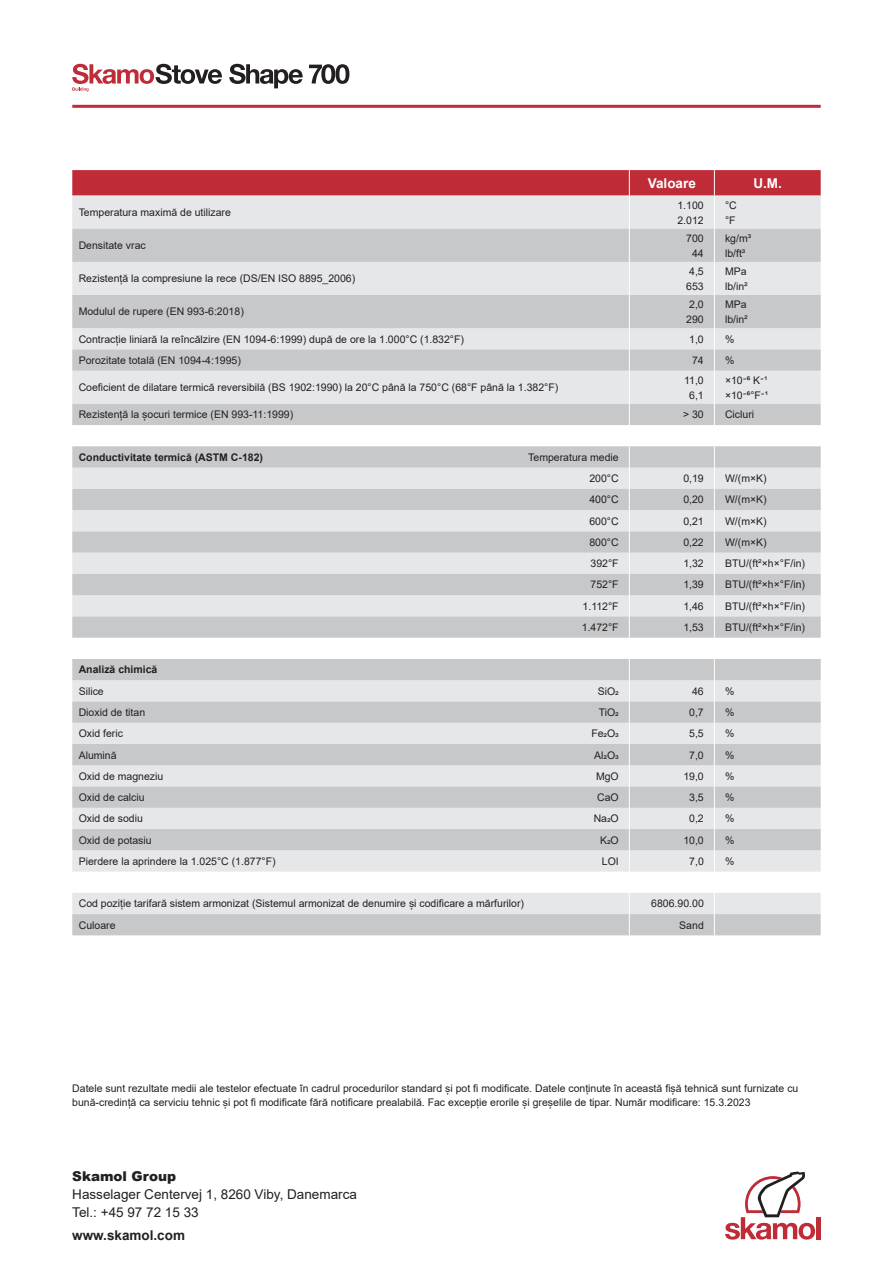
<style>
.page{position:relative;width:893px;height:1263px;background:#fff}
.page>*{position:absolute;margin:0;border:0;box-sizing:border-box;transform-origin:0 0}
.t1{font:13.5px/18px "Arial";color:#231f20}
.t2{font:700 13.5px "Arial";color:#231f20}
.t3{font:700 13.5px "Arial";color:#fff}
.t4{font:900 13.5px "Arial";color:#231f20}
.t5{font:10.5px/15px "Arial";color:#231f20}
.t6{font:700 10.5px "Arial";color:#231f20}
</style>
<div class="page">
<svg style="left:229px;top:64px;width:74px;height:24px"></svg>
<svg style="left:309px;top:64px;width:40px;height:20px"></svg>
<svg style="left:72px;top:64px;width:150px;height:27px"></svg>
<svg style="left:72px;top:170px;width:749px;height:26px;background:#c0313c"></svg>
<hr style="left:72px;top:105px;width:749px;height:3px;background:#bf2b37">
<div style="left:816px;top:1217px;width:5px;height:22px;background:#bf2b37"></div>
<svg style="left:725px;top:1171px;width:90px;height:68px"></svg>
<div style="left:72px;top:196px;width:749px;height:33px;background:#e6e7e9"></div>
<svg style="left:72px;top:229px;width:749px;height:706px;background:#d9dadc"></svg>
<hr style="left:629px;top:196px;width:1px;height:33px;background:#fff">
<hr style="left:714px;top:196px;width:1px;height:33px;background:#fff">
<hr style="left:629px;top:229px;width:1px;height:33px;background:#fff">
<hr style="left:714px;top:229px;width:1px;height:33px;background:#fff">
<hr style="left:629px;top:262px;width:1px;height:33px;background:#fff">
<hr style="left:714px;top:262px;width:1px;height:33px;background:#fff">
<hr style="left:629px;top:295px;width:1px;height:33px;background:#fff">
<hr style="left:714px;top:295px;width:1px;height:33px;background:#fff">
<svg style="left:629px;top:328px;width:1px;height:43px"></svg>
<svg style="left:714px;top:328px;width:1px;height:43px"></svg>
<hr style="left:629px;top:371px;width:1px;height:33px;background:#fff">
<hr style="left:714px;top:371px;width:1px;height:33px;background:#fff">
<svg style="left:629px;top:404px;width:1px;height:21px"></svg>
<svg style="left:714px;top:404px;width:1px;height:21px"></svg>
<svg style="left:629px;top:446px;width:1px;height:192px"></svg>
<svg style="left:714px;top:446px;width:1px;height:192px"></svg>
<svg style="left:629px;top:659px;width:1px;height:212px"></svg>
<svg style="left:714px;top:659px;width:1px;height:212px"></svg>
<svg style="left:629px;top:893px;width:1px;height:42px"></svg>
<svg style="left:714px;top:893px;width:1px;height:42px"></svg>
<p class="t3" style="left:648px;top:173px;width:50px">Valoare</p>
<p class="t3" style="left:753px;top:173px;width:30px">U.M.</p>
<p class="t5" style="left:79px;top:205px;width:154px">Temperatura maximă de utilizare</p>
<p class="t5" style="left:677px;top:197px;width:28px">1.100<br>2.012</p>
<p class="t5" style="left:725px;top:197px;width:13px">°C °F</p>
<p class="t5" style="left:79px;top:238px;width:69px">Densitate vrac</p>
<p class="t5" style="left:686px;top:230px;width:19px;text-align:center">700<br>44</p>
<p class="t5" style="left:725px;top:230px;width:28px">kg/m³ lb/ft³</p>
<p class="t5" style="left:79px;top:271px;width:278px">Rezistență la compresiune la rece (DS/EN ISO 8895_2006)</p>
<p class="t5" style="left:686px;top:264px;width:19px">4,5<br>653</p>
<p class="t5" style="left:725px;top:264px;width:24px">MPa lb/in²</p>
<p class="t5" style="left:79px;top:304px;width:167px">Modulul de rupere (EN 993-6:2018)</p>
<p class="t5" style="left:686px;top:297px;width:19px">2,0<br>290</p>
<p class="t5" style="left:725px;top:297px;width:24px">MPa lb/in²</p>
<p class="t5" style="left:79px;top:331px;width:387px">Contracție liniară la reîncălzire (EN 1094-6:1999) după de ore la 1.000°C (1.832°F)</p>
<p class="t5" style="left:689px;top:331px;width:16px">1,0</p>
<p class="t5" style="left:725px;top:331px;width:11px">%</p>
<p class="t5" style="left:79px;top:353px;width:164px">Porozitate totală (EN 1094-4:1995)</p>
<p class="t5" style="left:692px;top:353px;width:13px">74</p>
<p class="t5" style="left:725px;top:353px;width:11px">%</p>
<p class="t5" style="left:79px;top:380px;width:481px">Coeficient de dilatare termică reversibilă (BS 1902:1990) la 20°C până la 750°C (68°F până la 1.382°F)</p>
<p class="t5" style="left:684px;top:372px;width:21px;text-align:center">11,0<br>6,1</p>
<p class="t5" style="left:725px;top:372px;width:45px">× 1 0 K⁶־ ¹־ ×10־⁶°F ¹־</p>
<p class="t5" style="left:79px;top:407px;width:216px">Rezistență la șocuri termice (EN 993-11:1999)</p>
<p class="t5" style="left:683px;top:407px;width:22px">&gt; 30</p>
<p class="t5" style="left:725px;top:407px;width:31px">Cicluri</p>
<p class="t6" style="left:79px;top:450px;width:186px">Conductivitate termică (ASTM C-182)</p>
<p class="t5" style="left:528px;top:446px;width:92px;line-height:21.3px;text-align:right">Temperatura medie<br>200°C</p>
<p class="t5" style="left:683px;top:471px;width:22px">0,19</p>
<p class="t5" style="left:725px;top:471px;width:43px">W/(m×K)</p>
<p class="t5" style="left:589px;top:492px;width:31px">400°C</p>
<p class="t5" style="left:683px;top:492px;width:22px">0,20</p>
<p class="t5" style="left:725px;top:492px;width:43px">W/(m×K)</p>
<p class="t5" style="left:589px;top:513px;width:31px">600°C</p>
<p class="t5" style="left:683px;top:513px;width:22px">0,21</p>
<p class="t5" style="left:725px;top:513px;width:43px">W/(m×K)</p>
<p class="t5" style="left:589px;top:535px;width:31px">800°C</p>
<p class="t5" style="left:683px;top:535px;width:22px">0,22</p>
<p class="t5" style="left:725px;top:535px;width:43px">W/(m×K)</p>
<p class="t5" style="left:591px;top:556px;width:30px">392°F</p>
<p class="t5" style="left:683px;top:556px;width:22px">1,32</p>
<p class="t5" style="left:725px;top:556px;width:82px">BTU/(ft²×h×°F/in)</p>
<p class="t5" style="left:591px;top:577px;width:30px">752°F</p>
<p class="t5" style="left:683px;top:577px;width:22px">1,39</p>
<p class="t5" style="left:725px;top:577px;width:82px">BTU/(ft²×h×°F/in)</p>
<p class="t5" style="left:583px;top:598px;width:38px">1.112°F</p>
<p class="t5" style="left:683px;top:598px;width:22px">1,46</p>
<p class="t5" style="left:725px;top:598px;width:82px">BTU/(ft²×h×°F/in)</p>
<p class="t5" style="left:582px;top:620px;width:38px">1.472°F</p>
<p class="t5" style="left:683px;top:620px;width:22px">1,53</p>
<p class="t5" style="left:725px;top:620px;width:82px">BTU/(ft²×h×°F/in)</p>
<p class="t6" style="left:79px;top:662px;width:80px">Analiză chimică</p>
<p class="t5" style="left:79px;top:683px;width:27px">Silice</p>
<p class="t5" style="left:598px;top:683px;width:22px">SiO2</p>
<p class="t5" style="left:692px;top:683px;width:13px">46</p>
<p class="t5" style="left:725px;top:683px;width:11px">%</p>
<p class="t5" style="left:79px;top:705px;width:68px">Dioxid de titan</p>
<p class="t5" style="left:599px;top:705px;width:22px">TiO2</p>
<p class="t5" style="left:689px;top:705px;width:16px">0,7</p>
<p class="t5" style="left:725px;top:705px;width:11px">%</p>
<p class="t5" style="left:79px;top:726px;width:46px">Oxid feric</p>
<p class="t5" style="left:591px;top:726px;width:29px">Fe2O3</p>
<p class="t5" style="left:689px;top:726px;width:16px">5,5</p>
<p class="t5" style="left:725px;top:726px;width:11px">%</p>
<p class="t5" style="left:79px;top:747px;width:39px">Alumină</p>
<p class="t5" style="left:594px;top:747px;width:26px">Al2O3</p>
<p class="t5" style="left:689px;top:747px;width:16px">7,0</p>
<p class="t5" style="left:725px;top:747px;width:11px">%</p>
<p class="t5" style="left:79px;top:768px;width:86px">Oxid de magneziu</p>
<p class="t5" style="left:596px;top:768px;width:24px">MgO</p>
<p class="t5" style="left:683px;top:768px;width:22px">19,0</p>
<p class="t5" style="left:725px;top:768px;width:11px">%</p>
<p class="t5" style="left:79px;top:790px;width:67px">Oxid de calciu</p>
<p class="t5" style="left:597px;top:790px;width:23px">CaO</p>
<p class="t5" style="left:689px;top:790px;width:16px">3,5</p>
<p class="t5" style="left:725px;top:790px;width:11px">%</p>
<p class="t5" style="left:79px;top:811px;width:66px">Oxid de sodiu</p>
<p class="t5" style="left:594px;top:811px;width:27px">Na2O</p>
<p class="t5" style="left:689px;top:811px;width:16px">0,2</p>
<p class="t5" style="left:725px;top:811px;width:11px">%</p>
<p class="t5" style="left:79px;top:832px;width:74px">Oxid de potasiu</p>
<p class="t5" style="left:600px;top:832px;width:20px">K2O</p>
<p class="t5" style="left:683px;top:832px;width:22px">10,0</p>
<p class="t5" style="left:725px;top:832px;width:11px">%</p>
<p class="t5" style="left:79px;top:853px;width:198px">Pierdere la aprindere la 1.025°C (1.877°F)</p>
<p class="t5" style="left:602px;top:853px;width:18px">LOI</p>
<p class="t5" style="left:689px;top:853px;width:16px">7,0</p>
<p class="t5" style="left:725px;top:853px;width:11px">%</p>
<p class="t5" style="left:79px;top:896px;width:447px">Cod poziție tarifară sistem armonizat (Sistemul armonizat de denumire și codificare a mărfurilor)</p>
<p class="t5" style="left:651px;top:896px;width:54px">6806.90.00</p>
<p class="t5" style="left:79px;top:917px;width:38px">Culoare</p>
<p class="t5" style="left:679px;top:917px;width:26px">Sand</p>
<p class="t5" style="left:72px;top:1081px;width:728px;line-height:13.5px">Datele sunt rezultate medii ale testelor efectuate în cadrul procedurilor standard și pot fi modificate. Datele conținute în această fișă tehnică sunt furnizate cu bună-credință ca serviciu tehnic și pot fi modificate fără notificare prealabilă. Fac excepție erorile și greșelile de tipar. Număr modificare: 15.3.2023</p>
<p class="t4" style="left:72px;top:1166px;width:105px">Skamol Group</p>
<p class="t1" style="left:72px;top:1185px;width:286px">Hasselager Centervej 1, 8260 Viby, Danemarca<br>Tel.: +45 97 72 15 33</p>
<p class="t2" style="left:72px;top:1225px;width:114px">www.skamol.com</p>
</div>
